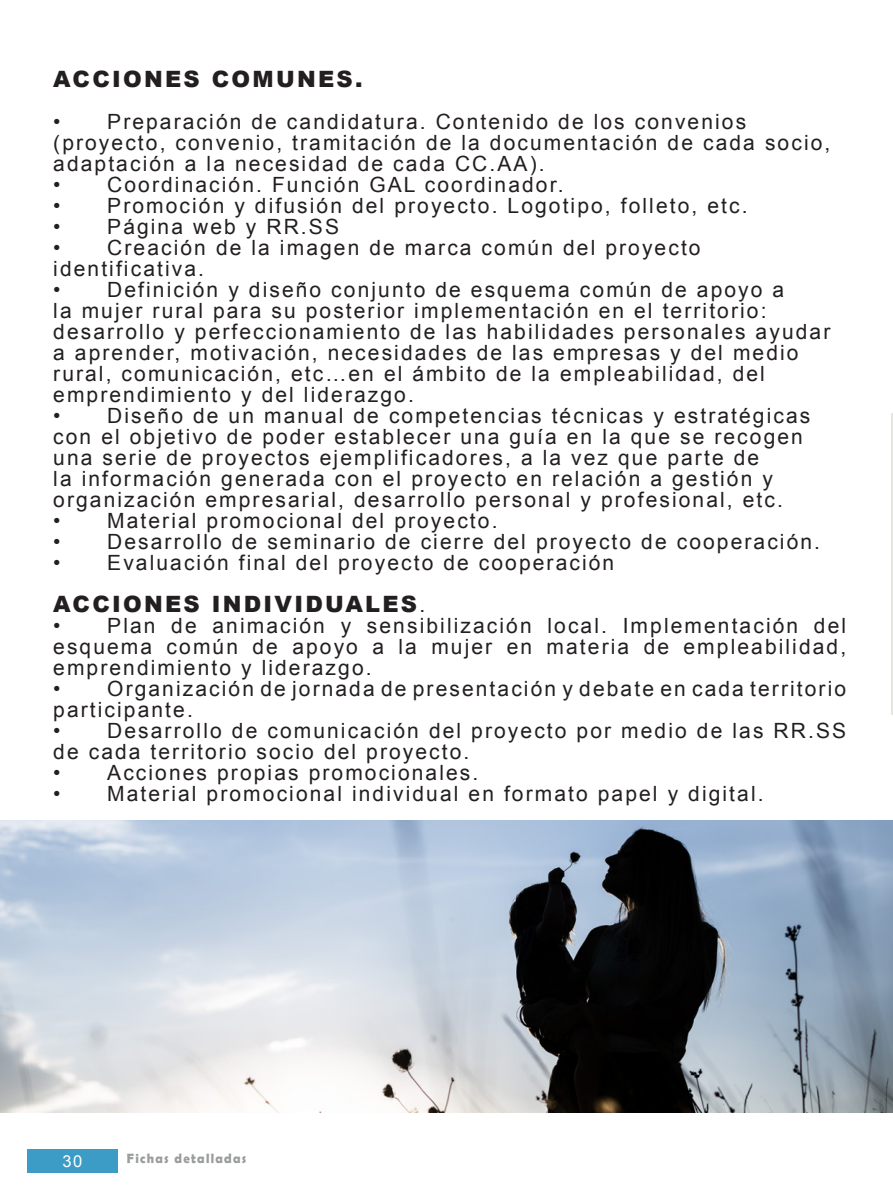
<style>
.page{position:relative;width:893px;height:1191px;background:#fff}
.page>*{position:absolute;margin:0;border:0;box-sizing:border-box;transform-origin:0 0}
.t1{font:900 22.5px "Arial";letter-spacing:.1em;color:#231f20}
.t2{font:21px/21px "Arial";letter-spacing:.1em;color:#231f20}
.t3{font:16.5px "Arial";color:#fff}
.t4{font:700 13.5px "Berlin Sans FB Demi";letter-spacing:.1em;color:#9a9c9e;scale:.95 1}
.s1{font-weight:400;font-size:21px}
</style>
<div class="page">
<hr style="left:891px;top:413px;width:2px;height:301px;background:#c7c9bd">
<img style="left:0;top:821px;width:893px;height:291px">
<div style="left:27px;top:1148px;width:90px;height:24px;background:#3c9cc5"></div>
<p class="t1" style="left:53px;top:63px;width:311px">ACCIONES COMUNES.</p>
<p class="t2" style="left:53px;top:111px;width:779px">• Preparación de candidatura. Contenido de los convenios (proyecto, convenio, tramitación de la documentación de cada socio, adaptación a la necesidad de cada CC.AA).</p>
<p class="t2" style="left:53px;top:174px;width:512px">• Coordinación. Función GAL coordinador.</p>
<p class="t2" style="left:53px;top:195px;width:696px">• Promoción y difusión del proyecto. Logotipo, folleto, etc.</p>
<p class="t2" style="left:53px;top:216px;width:287px">• Página web y RR.SS</p>
<p class="t2" style="left:53px;top:237px;width:649px">• Creación de la imagen de marca común del proyecto identificativa.</p>
<p class="t2" style="left:53px;top:279px;width:779px">• Definición y diseño conjunto de esquema común de apoyo a<br>la mujer rural para su posterior implementación en el territorio: desarrollo y perfeccionamiento de las habilidades personales ayudar a aprender, motivación, necesidades de las empresas y del medio rural, comunicación, etc…en el ámbito de la empleabilidad, del emprendimiento y del liderazgo.</p>
<p class="t2" style="left:53px;top:405px;width:759px">• Diseño de un manual de competencias técnicas y estratégicas con el objetivo de poder establecer una guía en la que se recogen una serie de proyectos ejemplificadores, a la vez que parte de<br>la información generada con el proyecto en relación a gestión y organización empresarial, desarrollo personal y profesional, etc.</p>
<p class="t2" style="left:53px;top:510px;width:446px">• Material promocional del proyecto.</p>
<p class="t2" style="left:53px;top:531px;width:768px">• Desarrollo de seminario de cierre del proyecto de cooperación.</p>
<p class="t2" style="left:53px;top:552px;width:562px">• Evaluación final del proyecto de cooperación</p>
<p class="t1" style="left:53px;top:588px;width:373px">ACCIONES INDIVIDUALES<span class="s1">.</span></p>
<p class="t2" style="left:53px;top:615px;width:794px;text-align:justify">• Plan de animación y sensibilización local. Implementación del esquema común de apoyo a la mujer en materia de empleabilidad, emprendimiento y liderazgo.</p>
<p class="t2" style="left:53px;top:678px;width:794px">• Organización de jornada de presentación y debate en cada territorio participante.</p>
<p class="t2" style="left:53px;top:720px;width:794px">• Desarrollo de comunicación del proyecto por medio de las RR.SS de cada territorio socio del proyecto.</p>
<p class="t2" style="left:53px;top:762px;width:427px">• Acciones propias promocionales.</p>
<p class="t2" style="left:53px;top:783px;width:712px">• Material promocional individual en formato papel y digital.</p>
<p class="t3" style="left:62px;top:1150px;width:21px">30</p>
<p class="t4" style="left:127px;top:1150px;width:127px">Fichas detalladas</p>
</div>
